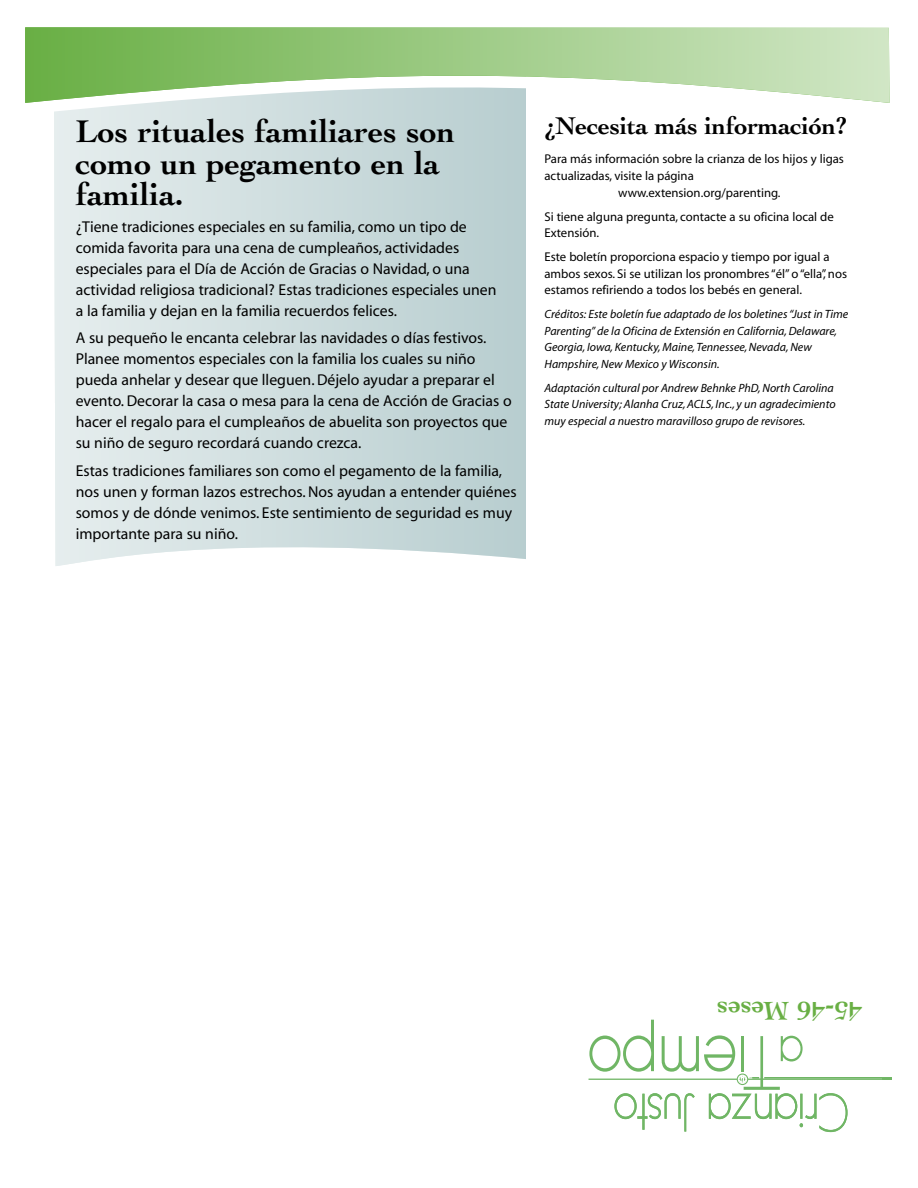
<style>
.page{position:relative;width:918px;height:1188px;background:#fff}
.page>*{position:absolute;margin:0;border:0;box-sizing:border-box;transform-origin:0 0}
.t1{font:700 33px/31.5px "Cochin";color:#000}
.t2{font:700 27px "Cochin";color:#69af44}
.t3{font:700 25.5px "Cochin";letter-spacing:-.01em;color:#000}
.t4{font:15.75px/21px "Myriad";color:#000}
.t5{font:12.75px/16.5px "Myriad";color:#000}
.t6{font:italic 12px/16.5px "Myriad";color:#000}
</style>
<div class="page">
<svg style="left:54px;top:115px;width:472px;height:451px;background:#d0dedf"></svg>
<svg style="left:54px;top:103px;width:472px;height:12px;background:#d0dedf"></svg>
<svg style="left:588px;top:1019px;width:303px;height:114px"></svg>
<svg style="left:25px;top:27px;width:864px;height:76px"></svg>
<div style="left:662px;top:991px;width:215px;height:31px;background:#fff;border-radius:16px"></div>
<h1 class="t1" style="left:76px;top:119px;width:381px">Los rituales familiares son como un pegamento en la familia.</h1>
<p class="t4" style="left:76px;top:218px;width:422px">¿Tiene tradiciones especiales en su familia, como un tipo de comida favorita para una cena de cumpleaños, actividades especiales para el Día de Acción de Gracias o Navidad, o una actividad religiosa tradicional? Estas tradiciones especiales unen a la familia y dejan en la familia recuerdos felices.</p>
<p class="t4" style="left:76px;top:329px;width:438px">A su pequeño le encanta celebrar las navidades o días festivos.<br>Planee momentos especiales con la familia los cuales su niño pueda anhelar y desear que lleguen. Déjelo ayudar a preparar el evento. Decorar la casa o mesa para la cena de Acción de Gracias o hacer el regalo para el cumpleaños de abuelita son proyectos que su niño de seguro recordará cuando crezca.</p>
<p class="t4" style="left:76px;top:461px;width:443px">Estas tradiciones familiares son como el pegamento de la familia, nos unen y forman lazos estrechos. Nos ayudan a entender quiénes somos y de dónde venimos. Este sentimiento de seguridad es muy importante para su niño.</p>
<h3 class="t3" style="left:544px;top:116px;width:304px">¿Necesita más información?</h3>
<p class="t5" style="left:544px;top:152px;width:301px">Para más información sobre la crianza de los hijos y ligas</p>
<p class="t5" style="left:544px;top:168px;width:151px">actualizadas, visite la página</p>
<p class="t5" style="left:618px;top:185px;width:164px">www.extension.org/parenting.</p>
<p class="t5" style="left:544px;top:209px;width:291px">Si tiene alguna pregunta, contacte a su oficina local de<br>Extensión.</p>
<p class="t5" style="left:544px;top:250px;width:304px">Este boletín proporciona espacio y tiempo por igual a ambos sexos. Si se utilizan los pronombres“él”o“ella”, nos estamos refiriendo a todos los bebés en general.</p>
<p class="t6" style="left:544px;top:307px;width:305px">Créditos: Este boletín fue adaptado de los boletines“Just in Time Parenting” de la Oficina de Extensión en California,Delaware, Georgia, Iowa, Kentucky,Maine,Tennessee,Nevada,New Hampshire,New Mexico y Wisconsin.</p>
<p class="t6" style="left:544px;top:381px;width:293px">Adaptación cultural por Andrew Behnke PhD,North Carolina<br>State University; Alanha Cruz, ACLS, Inc., y un agradecimiento muy especial a nuestro maravilloso grupo de revisores.</p>
<h2 class="t2" style="left:862px;top:1021px;width:147px;rotate:-180deg">64-54 M sese</h2>
</div>
